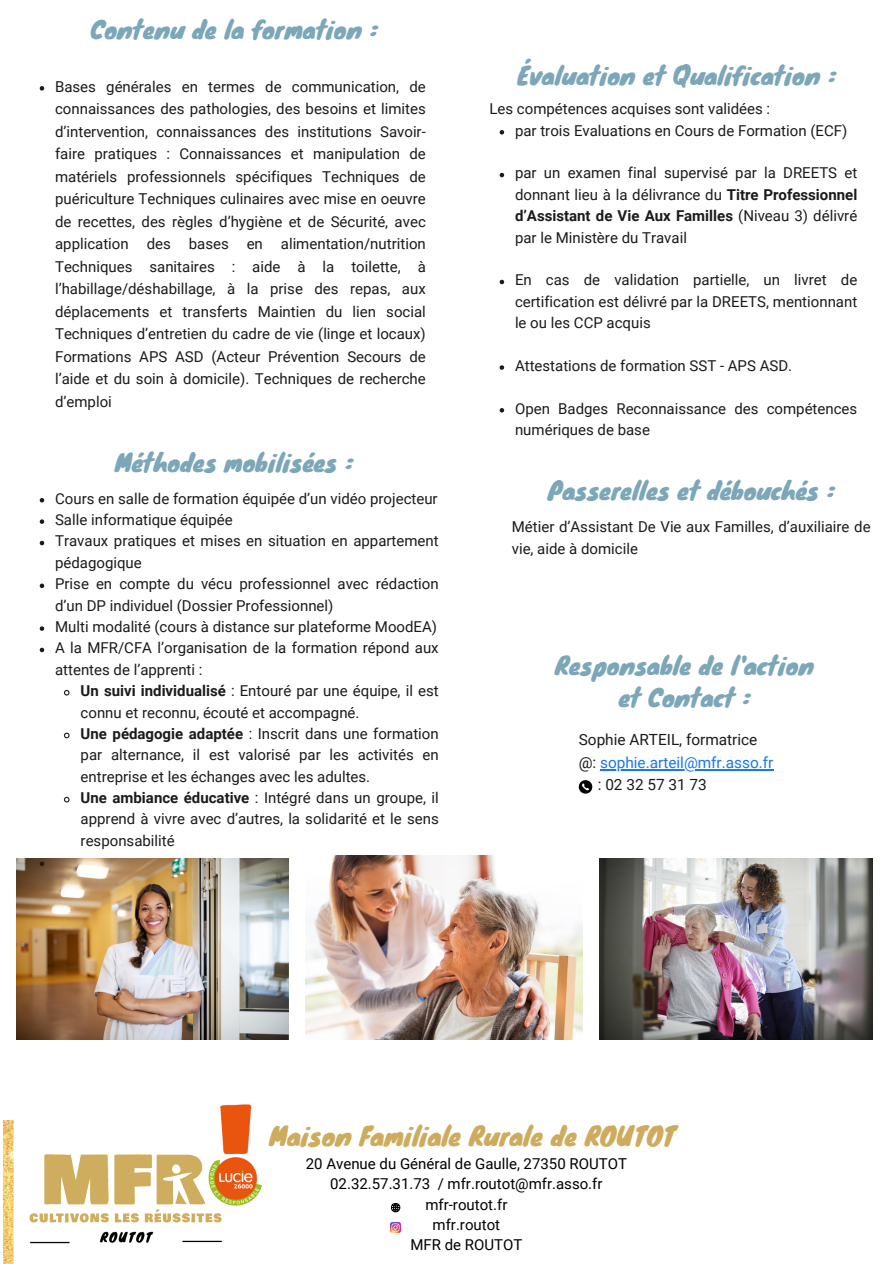
<style>
.page{position:relative;width:893px;height:1264px;background:#fff}
.page>*{position:absolute;margin:0;border:0;box-sizing:border-box;transform-origin:0 0}
.t1{font:25.5px "Knewave";color:#ceab5d}
.t2{font:24px/32.7px "Knewave";color:#7ca7b9;text-align:center}
.t3{font:15.45px "Roboto";color:#1c1a1a}
.t4{font:15.45px "Roboto";color:#1877f2}
.t5{font:15px/21.3px "Roboto";color:#1c1a1a}
.t6{font:15px "Roboto";color:#000}
.s1{font-weight:700}
.s2{color:#1c1a1a}
</style>
<div class="page">
<svg style="left:578px;top:780px;width:14px;height:13px"></svg>
<svg style="left:499px;top:130px;width:5px;height:4px"></svg>
<svg style="left:499px;top:173px;width:5px;height:4px"></svg>
<svg style="left:499px;top:280px;width:5px;height:4px"></svg>
<svg style="left:499px;top:365px;width:5px;height:5px"></svg>
<svg style="left:499px;top:408px;width:5px;height:4px"></svg>
<hr style="left:600px;top:769px;width:173px;height:1px;background:#1877f2">
<img style="left:4px;top:1120px;width:10px;height:143px">
<svg style="left:391px;top:1203px;width:9px;height:9px"></svg>
<svg style="left:390px;top:1222px;width:10px;height:10px"></svg>
<img style="left:600px;top:858px;width:272px;height:181px">
<img style="left:16px;top:858px;width:273px;height:181px">
<img style="left:306px;top:855px;width:276px;height:184px">
<svg style="left:40px;top:498px;width:4px;height:4px"></svg>
<svg style="left:40px;top:519px;width:4px;height:5px"></svg>
<svg style="left:40px;top:541px;width:4px;height:4px"></svg>
<svg style="left:40px;top:583px;width:4px;height:5px"></svg>
<svg style="left:40px;top:626px;width:4px;height:5px"></svg>
<svg style="left:40px;top:647px;width:4px;height:5px"></svg>
<svg style="left:63px;top:689px;width:7px;height:7px"></svg>
<svg style="left:63px;top:732px;width:7px;height:7px"></svg>
<svg style="left:63px;top:796px;width:7px;height:7px"></svg>
<svg style="left:40px;top:861px;width:4px;height:5px"></svg>
<svg style="left:40px;top:86px;width:4px;height:5px"></svg>
<img style="left:29px;top:1104px;width:233px;height:140px">
<p class="t2" style="left:91px;top:12px;width:288px">Contenu de la formation :</p>
<p class="t5" style="left:55px;top:75px;width:372px;line-height:22.5px;text-align:justify">Bases générales en termes de communication, de connaissances des pathologies, des besoins et limites d’intervention, connaissances des institutions Savoir&shy;faire pratiques : Connaissances et manipulation de matériels professionnels spécifiques Techniques de puériculture Techniques culinaires avec mise en oeuvre de recettes, des règles d’hygiène et de Sécurité, avec application des bases en alimentation/nutrition Techniques sanitaires : aide à la toilette, à l’habillage/déshabillage, à la prise des repas, aux déplacements et transferts Maintien du lien social Techniques d’entretien du cadre de vie (linge et locaux)<br>Formations APS ASD (Acteur Prévention Secours de l’aide et du soin à domicile). Techniques de recherche d’emploi</p>
<p class="t2" style="left:115px;top:445px;width:239px">Méthodes mobilisées :</p>
<p class="t5" style="left:55px;top:488px;width:384px">Cours en salle de formation équipée d’un vidéo projecteur</p>
<p class="t5" style="left:55px;top:509px;width:179px">Salle informatique équipée</p>
<p class="t5" style="left:55px;top:530px;width:385px">Travaux pratiques et mises en situation en appartement pédagogique</p>
<p class="t5" style="left:55px;top:573px;width:385px">Prise en compte du vécu professionnel avec rédaction d’un DP individuel (Dossier Professionnel)</p>
<p class="t5" style="left:55px;top:616px;width:383px">Multi modalité (cours à distance sur plateforme MoodEA)</p>
<h1 class="t5" style="left:55px;top:637px;width:385px">A la MFR/CFA l’organisation de la formation répond aux attentes de l’apprenti :</h1>
<p class="t5" style="left:81px;top:680px;width:359px"><span class="s1">Un suivi individualisé</span> : Entouré par une équipe, il est connu et reconnu, écouté et accompagné.</p>
<p class="t5" style="left:81px;top:723px;width:359px;text-align:justify"><span class="s1">Une pédagogie adaptée</span> : Inscrit dans une formation par alternance, il est valorisé par les activités en entreprise et les échanges avec les adultes.</p>
<p class="t5" style="left:81px;top:787px;width:359px;text-align:justify"><span class="s1">Une ambiance éducative</span> : Intégré dans un groupe, il apprend à vivre avec d’autres, la solidarité et le sens responsabilité</p>
<h1 class="t2" style="left:517px;top:58px;width:320px">Évaluation et Qualification :</h1>
<p class="t5" style="left:489px;top:98px;width:282px">Les compétences acquises sont validées :</p>
<p class="t5" style="left:515px;top:120px;width:334px">par trois Evaluations en Cours de Formation (ECF)</p>
<p class="t5" style="left:515px;top:163px;width:344px;text-align:justify">par un examen final supervisé par la DREETS et donnant lieu à la délivrance du <span class="s1">Titre Professionnel d’Assistant de Vie Aux Familles</span> (Niveau 3) délivré par le Ministère du Travail</p>
<p class="t5" style="left:515px;top:269px;width:344px;text-align:justify">En cas de validation partielle, un livret de certification est délivré par la DREETS, mentionnant le ou les CCP acquis</p>
<p class="t5" style="left:515px;top:355px;width:279px">Attestations de formation SST - APS ASD.</p>
<p class="t5" style="left:515px;top:398px;width:344px">Open Badges Reconnaissance des compétences numériques de base</p>
<h1 class="t2" style="left:547px;top:473px;width:288px">Passerelles et débouchés :</h1>
<p class="t5" style="left:511px;top:516px;width:360px">Métier d’Assistant De Vie aux Familles, d’auxiliaire de vie, aide à domicile</p>
<h1 class="t2" style="left:555px;top:648px;width:260px">Responsable de l'action et Contact :</h1>
<h1 class="t3" style="left:578px;top:731px;width:180px">Sophie ARTEIL, formatrice</h1>
<p class="t4" style="left:578px;top:753px;width:196px"><span class="s2">@:</span> sophie.arteil@mfr.asso.fr</p>
<p class="t3" style="left:597px;top:776px;width:111px">: 02 32 57 31 73</p>
<p class="t1" style="left:269px;top:1114px;width:407px">Maison Familiale Rurale de ROUTOT</p>
<p class="t6" style="left:306px;top:1155px;width:323px">20 Avenue du Général de Gaulle, 27350 ROUTOT</p>
<p class="t6" style="left:330px;top:1175px;width:274px">02.32.57.31.73 / mfr.routot@mfr.asso.fr</p>
<p class="t6" style="left:425px;top:1195px;width:84px">mfr-routot.fr</p>
<p class="t6" style="left:432px;top:1215px;width:69px">mfr.routot</p>
<h1 class="t6" style="left:410px;top:1236px;width:113px">MFR de ROUTOT</h1>
</div>
